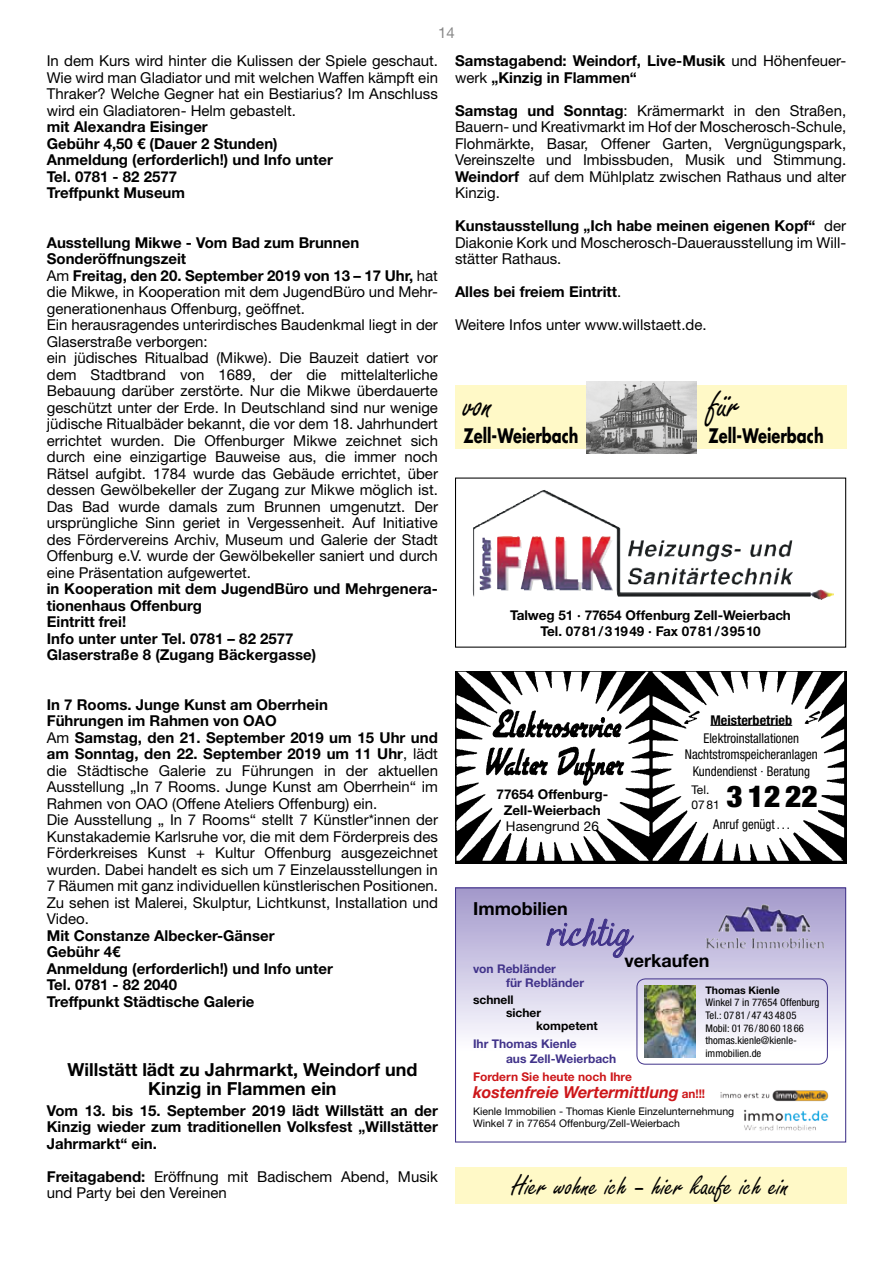
<style>
.page{position:relative;width:893px;height:1263px;background:#fff}
.page>*{position:absolute;margin:0;border:0;box-sizing:border-box;transform-origin:0 0}
.t1{font:40.5px "Freestyle Script";color:#000;scale:.95 1}
.t2{font:30px "Freestyle Script";color:#000}
.t3{font:30px "Janda Elegant Handwriting";color:#41338a}
.t4{font:900 condensed 30px "Helvetica Neue";letter-spacing:.075em;color:#000;scale:1.05 1}
.t5{font:700 19.5px "Futura";color:#000;scale:.75 1}
.t6{font:700 18px/19.5px "Helvetica Neue LT Std";color:#000;text-align:center}
.t7{font:700 18px "Helvetica Neue";color:#000}
.t8{font:italic 700 16.5px "Helvetica Neue";letter-spacing:-.005em;color:#cd171a}
.t9{font:15px/16.5px "Helvetica Neue LT Std";color:#000;text-align:justify}
.t10{font:700 15px/16.5px "Helvetica Neue LT Std";color:#000}
.t11{font:15px "Helvetica Neue LT Std";color:#878787}
.t12{font:700 13.5px/15.8px "Helvetica Neue";color:#000;text-align:center}
.t13{font:condensed 13.5px/16.2px "Helvetica Neue";color:#000;text-align:center;scale:.95 1}
.t14{font:700 condensed 13.5px "Helvetica Neue";color:#000;scale:1.05 1}
.t15{font:13.5px "Helvetica Neue";color:#000}
.t16{font:700 12px/14.4px "Helvetica Neue";color:#41338a}
.t17{font:700 12px "Helvetica Neue";color:#cd171a}
.t18{font:700 12px "Helvetica Neue";color:#000}
.t19{font:12px/14.4px "Helvetica Neue";color:#000}
.t20{font:condensed 10.5px/12.6px "Helvetica Neue";color:#000}
.t21{font:10.5px/12.6px "Helvetica Neue";color:#000}
.t22{font:700 10.5px "Helvetica Neue";color:#000}
.s1{font-weight:700}
.s2{font-weight:400}
.s3{font-style:normal;font-size:12px}
</style>
<div class="page">
<img style="left:455px;top:672px;width:391px;height:191px">
<hr style="left:710px;top:725px;width:82px;height:1px;background:#000">
<img style="left:472px;top:490px;width:362px;height:110px">
<div style="left:455px;top:477px;width:391px;height:171px;border:1px solid #000"></div>
<svg style="left:457px;top:889px;width:387px;height:229px"></svg>
<svg style="left:546px;top:918px;width:88px;height:40px;background:#a69ecc"></svg>
<div style="left:455px;top:887px;width:391px;height:255px;border:1px solid #41338a"></div>
<img style="left:701px;top:901px;width:127px;height:50px">
<img style="left:718px;top:1089px;width:110px;height:12px">
<img style="left:742px;top:1109px;width:86px;height:22px">
<div style="left:637px;top:978px;width:191px;height:86px;border:1px solid #41338a;border-radius:9px"></div>
<img style="left:645px;top:985px;width:50px;height:72px">
<div style="left:455px;top:1167px;width:391px;height:36px;background:#fff9c7"></div>
<div style="left:455px;top:385px;width:391px;height:64px;background:#fff9c7"></div>
<img style="left:586px;top:382px;width:110px;height:71px">
<p class="t11" style="left:438px;top:24px;width:18px">14</p>
<p class="t9" style="left:47px;top:52px;width:393px">In dem Kurs wird hinter die Kulissen der Spiele geschaut.<br>Wie wird man Gladiator und mit welchen Waffen kämpft ein Thraker? Welche Gegner hat ein Bestiarius? Im Anschluss wird ein Gladiatoren- Helm gebastelt.</p>
<p class="t10" style="left:47px;top:118px;width:288px">mit Alexandra Eisinger<br>Gebühr 4,50 € (Dauer 2 Stunden)<br>Anmeldung (erforderlich!) und Info unter<br>Tel. 0781 - 82 2577<br>Treffpunkt Museum</p>
<p class="t9" style="left:47px;top:234px;width:393px;text-align:left"><span class="s1">Ausstellung Mikwe - Vom Bad zum Brunnen Sonderöffnungszeit<br></span>Am <span class="s1">Freitag, den 20. September 2019 von 13 – 17 Uhr,</span> hat die Mikwe, in Kooperation mit dem JugendBüro und Mehr&shy;generationenhaus Offenburg, geöffnet.<br>Ein herausragendes unterirdisches Baudenkmal liegt in der Glaserstraße verborgen:<br>ein jüdisches Ritualbad (Mikwe). Die Bauzeit datiert vor dem Stadtbrand von 1689, der die mittelalterliche Bebauung darüber zerstörte. Nur die Mikwe überdauerte geschützt unter der Erde. In Deutschland sind nur wenige jüdische Ritualbäder bekannt, die vor dem 18. Jahrhundert errichtet wurden. Die Offenburger Mikwe zeichnet sich durch eine einzigartige Bauweise aus, die immer noch Rätsel aufgibt. 1784 wurde das Gebäude errichtet, über dessen Gewölbekeller der Zugang zur Mikwe möglich ist.<br>Das Bad wurde damals zum Brunnen umgenutzt. Der ursprüngliche Sinn geriet in Vergessenheit. Auf Initiative des Fördervereins Archiv, Museum und Galerie der Stadt Offenburg e.V. wurde der Gewölbekeller saniert und durch eine Präsentation aufgewertet.</p>
<p class="t10" style="left:47px;top:580px;width:393px">in Kooperation mit dem JugendBüro und Mehrgenera&shy;tionenhaus Offenburg<br>Eintritt frei!<br>Info unter unter Tel. 0781 – 82 2577<br>Glaserstraße 8 (Zugang Bäckergasse)</p>
<p class="t9" style="left:47px;top:696px;width:393px;text-align:left"><span class="s1">In 7 Rooms. Junge Kunst am Oberrhein<br>Führungen im Rahmen von OAO<br></span>Am <span class="s1">Samstag, den 21. September 2019 um 15 Uhr und am Sonntag, den 22. September 2019 um 11 Uhr</span>, lädt die Städtische Galerie zu Führungen in der aktuellen Ausstellung „In 7 Rooms. Junge Kunst am Oberrhein“ im Rahmen von OAO (Offene Ateliers Offenburg) ein.<br>Die Ausstellung „ In 7 Rooms“ stellt 7 Künstler*innen der Kunstakademie Karlsruhe vor, die mit dem Förderpreis des Förderkreises Kunst + Kultur Offenburg ausgezeichnet wurden. Dabei handelt es sich um 7 Einzelausstellungen in 7 Räumen mit ganz individuellen künstlerischen Positionen.<br>Zu sehen ist Malerei, Skulptur, Lichtkunst, Installation und Video.</p>
<p class="t10" style="left:47px;top:927px;width:288px">Mit Constanze Albecker-Gänser<br>Gebühr 4€<br>Anmeldung (erforderlich!) und Info unter<br>Tel. 0781 - 82 2040<br>Treffpunkt Städtische Galerie</p>
<p class="t6" style="left:67px;top:1059px;width:351px">Willstätt lädt zu Jahrmarkt, Weindorf und<br>Kinzig in Flammen ein</p>
<p class="t10" style="left:47px;top:1102px;width:393px;text-align:justify">Vom 13. bis 15. September 2019 lädt Willstätt an der Kinzig wieder zum traditionellen Volksfest „Willstätter Jahrmarkt“ ein.</p>
<p class="t9" style="left:47px;top:1168px;width:393px"><span class="s1">Freitagabend:</span> Eröffnung mit Badischem Abend, Musik und Party bei den Vereinen</p>
<p class="t10" style="left:455px;top:52px;width:393px">Samstagabend: Weindorf, Live-Musik <span class="s2">und Höhenfeuer&shy;werk</span> „Kinzig in Flammen“</p>
<p class="t9" style="left:455px;top:102px;width:393px"><span class="s1">Samstag und Sonntag</span>: Krämermarkt in den Straßen, Bauern- und Kreativmarkt im Hof der Moscherosch-Schule, Flohmärkte, Basar, Offener Garten, Vergnügungspark, Vereinszelte und Imbissbuden, Musik und Stimmung.<br><span class="s1">Weindorf</span> auf dem Mühlplatz zwischen Rathaus und alter Kinzig.</p>
<p class="t9" style="left:455px;top:217px;width:393px"><span class="s1">Kunstausstellung „Ich habe meinen eigenen Kopf“</span> der Diakonie Kork und Moscherosch-Dauerausstellung im Will&shy;stätter Rathaus.</p>
<p class="t10" style="left:455px;top:283px;width:168px">Alles bei freiem Eintritt<span class="s2">.</span></p>
<p class="t9" style="left:455px;top:316px;width:253px">Weitere Infos unter www.willstaett.de.</p>
<h1 class="t1" style="left:708px;top:383px;width:35px">für</h1>
<h1 class="t1" style="left:463px;top:383px;width:33px">von</h1>
<h3 class="t5" style="left:463px;top:423px;width:155px">Zell-Weierbach</h3>
<h3 class="t5" style="left:708px;top:423px;width:155px">Zell-Weierbach</h3>
<p class="t12" style="left:510px;top:606px;width:282px;line-height:16.2px">Talweg 51 · 77654 Offenburg Zell-Weierbach<br>Tel. 0781/31949 · Fax 0781/39510</p>
<p class="t12" style="left:497px;top:786px;width:113px">77654 Offenburg-<br>Zell-Weierbach</p>
<p class="t15" style="left:506px;top:818px;width:94px">Hasengrund 26</p>
<p class="t14" style="left:710px;top:712px;width:79px">Meisterbetrieb</p>
<p class="t13" style="left:685px;top:730px;width:141px">Elektroinstallationen<br>Nachtstromspeicheranlagen<br>Kundendienst ∙ Beratung</p>
<p class="t19" style="left:691px;top:783px;width:30px">Tel.<br>07 81</p>
<p class="t13" style="left:713px;top:816px;width:82px">Anruf genügt ...</p>
<h2 class="t4" style="left:727px;top:778px;width:88px">31222</h2>
<p class="t7" style="left:473px;top:898px;width:96px">Immobilien</p>
<h2 class="t3" style="left:547px;top:911px;width:86px">richtig</h2>
<p class="t7" style="left:625px;top:949px;width:87px">verkaufen</p>
<p class="t16" style="left:506px;top:961px;width:79px;text-indent:-33px">von Rebländer<br>für Rebländer</p>
<p class="t18" style="left:473px;top:992px;width:42px">schnell</p>
<p class="t18" style="left:506px;top:1005px;width:37px">sicher</p>
<p class="t18" style="left:536px;top:1018px;width:63px">kompetent</p>
<p class="t16" style="left:506px;top:1037px;width:112px;text-indent:-33px">Ihr Thomas Kienle<br>aus Zell-Weierbach</p>
<p class="t17" style="left:473px;top:1070px;width:160px">Fordern Sie heute noch Ihre</p>
<p class="t8" style="left:473px;top:1082px;width:234px">kostenfreie Wertermittlung <span class="s3">an!!!</span></p>
<p class="t21" style="left:473px;top:1105px;width:263px">Kienle Immobilien - Thomas Kienle Einzelunternehmung<br>Winkel 7 in 77654 Offenburg/Zell-Weierbach</p>
<p class="t22" style="left:705px;top:983px;width:76px">Thomas Kienle</p>
<p class="t20" style="left:705px;top:996px;width:116px">Winkel 7 in 77654 Offenburg<br>Tel.: 07 81 / 47 43 48 05<br>Mobil: 01 76/80 60 18 66 thomas.kienle@kienle&shy;immobilien.de</p>
<h2 class="t2" style="left:512px;top:1170px;width:279px">Hier wohne ich – hier kaufe ich ein</h2>
</div>
